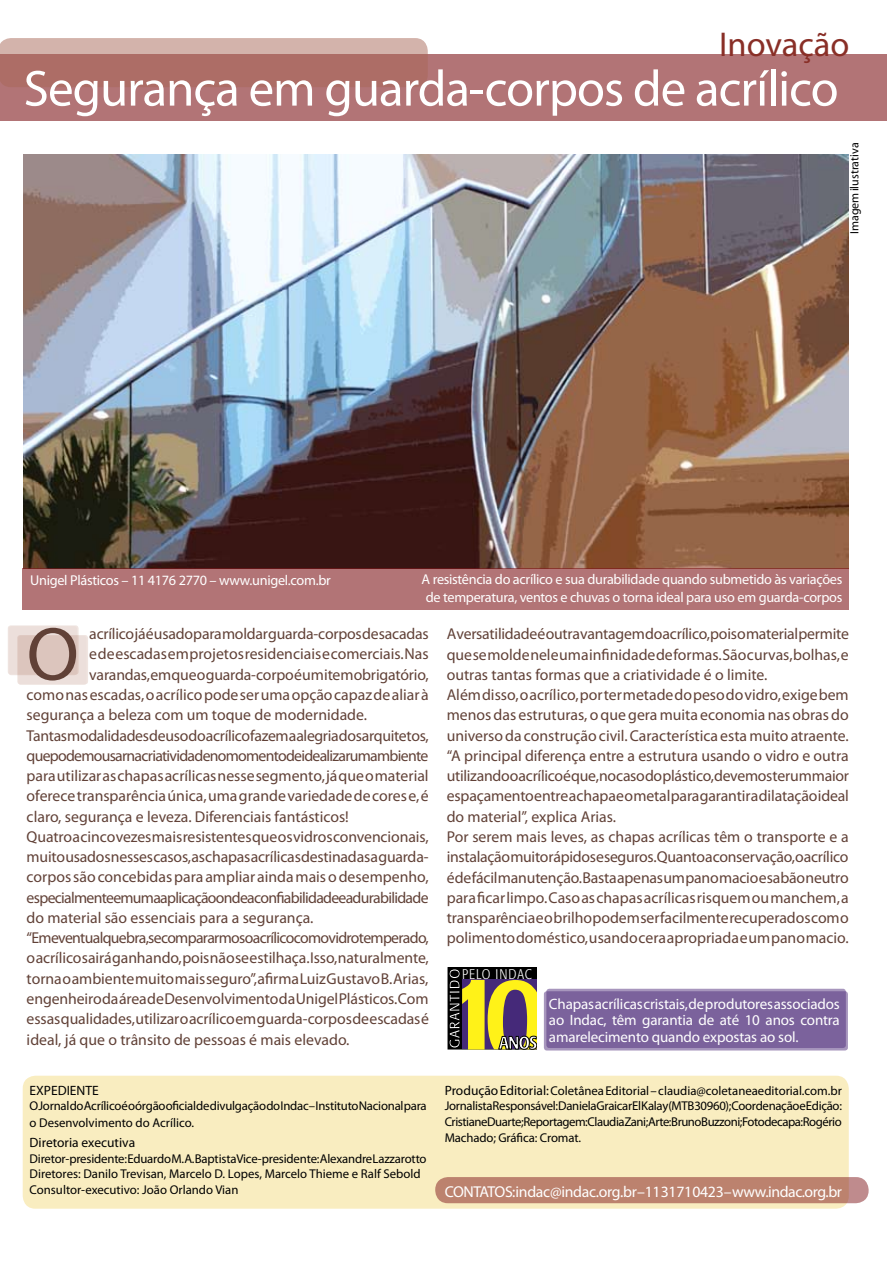
<style>
.page{position:relative;width:887px;height:1263px;background:#fff}
.page>*{position:absolute;margin:0;border:0;box-sizing:border-box;transform-origin:0 0}
.t1{font:75.9px "Myriad Pro";color:#614137}
.t2{font:51px "Myriad Pro";letter-spacing:-.02em;color:#fff}
.t3{font:34.5px "Myriad Pro";color:#892f27}
.t4{font:500 condensed 17.85px "Formata";color:#fff}
.t5{font:15.75px/20.2px "Myriad Pro";letter-spacing:-.005em;color:#614137}
.t6{font:15.75px "Myriad Pro";letter-spacing:-.045em;color:#614137}
.t7{font:15.75px "Myriad Pro";letter-spacing:-.02em;color:#fff}
.t8{font:15px/16.5px "Myriad Pro";letter-spacing:-.01em;color:#fff;text-align:justify}
.t9{font:14.25px/18px "Myriad Pro";letter-spacing:-.02em;color:#fff}
.t10{font:300 condensed 13.8px "Formata";letter-spacing:.08em;color:#fff}
.t11{font:13.5px "Myriad Pro";color:#000}
.t12{font:12.75px/15.6px "Myriad Pro";letter-spacing:-.015em;color:#000}
.t13{font:12px "Myriad Pro";color:#000}
.s1{font-size:13.5px}
</style>
<div class="page">
<img style="left:23px;top:154px;width:825px;height:414px">
<div style="left:0;top:54px;width:887px;height:66px;background:#b27476"></div>
<div style="left:23px;top:1075px;width:826px;height:133px;background:#f9edc0;border-radius:13px"></div>
<div style="left:435px;top:1176px;width:433px;height:26px;background:#bc826e;border-radius:13px"></div>
<svg style="left:0;top:38px;width:428px;height:49px"></svg>
<div style="left:8px;top:625px;width:71px;height:49px;background:#efe5e1;border-radius:3px"></div>
<div style="left:9px;top:626px;width:68px;height:49px;background:#ecdfdb;border-radius:3px"></div>
<svg style="left:17px;top:635px;width:71px;height:49px"></svg>
<svg style="left:18px;top:635px;width:69px;height:50px;fill:#dcc5bd"></svg>
<svg style="left:544px;top:991px;width:304px;height:59px"></svg>
<div style="left:546px;top:988px;width:300px;height:59px;background:#7b629c;border-radius:3px"></div>
<div style="left:23px;top:568px;width:826px;height:42px;background:#b27476"></div>
<div style="left:448px;top:967px;width:88px;height:81px;border:1px solid #000"></div>
<svg style="left:450px;top:969px;width:86px;height:79px"></svg>
<h3 class="t3" style="left:719px;top:23px;width:132px">Inovação</h3>
<h2 class="t2" style="left:24px;top:57px;width:816px">Segurança em guarda-corpos de acrílico</h2>
<p class="t13" style="left:847px;top:234px;width:93px;rotate:-90deg">Imagem ilustrativa</p>
<p class="t9" style="left:30px;top:570px;width:302px">Unigel Plásticos – 11 4176 2770 – www.unigel.com.br</p>
<p class="t9" style="left:422px;top:570px;width:422px">A resistência do acrílico e sua durabilidade quando submetido às variações de temperatura, ventos e chuvas o torna ideal para uso em guarda-corpos</p>
<h1 class="t1" style="left:27px;top:607px;width:54px">O</h1>
<p class="t5" style="left:89px;top:623px;width:341px">acrílico já é usado para moldar guarda-corpos de sacadas</p>
<p class="t5" style="left:89px;top:643px;width:341px">e de escadas em projetos residenciais e comerciais. Nas</p>
<p class="t5" style="left:89px;top:664px;width:341px">varandas, em que o guarda-corpo é um item obrigatório,</p>
<p class="t5" style="left:27px;top:684px;width:404px">como nas escadas, o acrílico pode ser uma opção capaz de aliar à</p>
<p class="t5" style="left:27px;top:704px;width:342px">segurança a beleza com um toque de modernidade.</p>
<p class="t5" style="left:27px;top:724px;width:403px">Tantas modalidades de uso do acrílico fazem a alegria dos arquitetos,</p>
<p class="t6" style="left:27px;top:745px;width:403px">que podem ousar na criatividade no momento de idealizar um ambiente</p>
<p class="t5" style="left:27px;top:765px;width:403px">para utilizar as chapas acrílicas nesse segmento, já que o material</p>
<p class="t5" style="left:27px;top:785px;width:404px">oferece transparência única, uma grande variedade de cores e, é</p>
<p class="t5" style="left:27px;top:805px;width:324px">claro, segurança e leveza. Diferenciais fantásticos!</p>
<p class="t5" style="left:27px;top:826px;width:403px">Quatro a cinco vezes mais resistentes que os vidros convencionais,</p>
<p class="t5" style="left:27px;top:846px;width:403px">muito usados nesses casos, as chapas acrílicas destinadas a guarda-</p>
<p class="t5" style="left:27px;top:866px;width:403px">corpos são concebidas para ampliar ainda mais o desempenho,</p>
<p class="t6" style="left:27px;top:887px;width:403px">especialmente em uma aplicação onde a confiabilidade e a durabilidade</p>
<p class="t5" style="left:27px;top:907px;width:288px">do material são essenciais para a segurança.</p>
<p class="t6" style="left:27px;top:928px;width:404px">“Em eventual quebra, se compararmos o acrílico com o vidro temperado,</p>
<p class="t5" style="left:27px;top:947px;width:404px">o acrílico sairá ganhando, pois não se estilhaça. Isso, naturalmente,</p>
<p class="t5" style="left:27px;top:967px;width:403px">torna o ambiente muito mais seguro”, afirma Luiz Gustavo B. Arias,</p>
<p class="t5" style="left:27px;top:988px;width:403px">engenheiro da área de Desenvolvimento da Unigel Plásticos. Com</p>
<p class="t5" style="left:27px;top:1008px;width:404px">essas qualidades, utilizar o acrílico em guarda-corpos de escadas é</p>
<p class="t5" style="left:27px;top:1028px;width:324px">ideal, já que o trânsito de pessoas é mais elevado.</p>
<p class="t11" style="left:30px;top:1081px;width:71px">EXPEDIENTE</p>
<p class="t12" style="left:30px;top:1097px;width:399px;line-height:16.2px">O Jornal do Acrílico é o órgão oficial de divulgação do Indac – Instituto Nacional para o Desenvolvimento do Acrílico.</p>
<p class="t11" style="left:30px;top:1134px;width:107px">Diretoria executiva</p>
<p class="t12" style="left:30px;top:1149px;width:399px">Diretor-presidente: Eduardo M. A. Baptista Vice-presidente: Alexandre Lazzarotto<br>Diretores: Danilo Trevisan, Marcelo D. Lopes, Marcelo Thieme e Ralf Sebold<br>Consultor-executivo: João Orlando Vian</p>
<p class="t5" style="left:447px;top:623px;width:404px">A versatilidade é outra vantagem do acrílico, pois o material permite que se molde nele uma infinidade de formas. São curvas, bolhas, e outras tantas formas que a criatividade é o limite.<br>Além disso, o acrílico, por ter metade do peso do vidro, exige bem menos das estruturas, o que gera muita economia nas obras do universo da construção civil. Característica esta muito atraente. “A principal diferença entre a estrutura usando o vidro e outra utilizando o acrílico é que, no caso do plástico, devemos ter um maior espaçamento entre a chapa e o metal para garantir a dilatação ideal do material”, explica Arias.<br>Por serem mais leves, as chapas acrílicas têm o transporte e a instalação muito rápidos e seguros. Quanto a conservação, o acrílico é de fácil manutenção. Basta apenas um pano macio e sabão neutro para ficar limpo. Caso as chapas acrílicas risquem ou manchem, a transparência e o brilho podem ser facilmente recuperados com o polimento doméstico, usando cera apropriada e um pano macio.</p>
<p class="t10" style="left:462px;top:965px;width:71px">PELO INDAC</p>
<p class="t4" style="left:499px;top:1031px;width:40px">ANOS</p>
<p class="t8" style="left:549px;top:995px;width:292px">Chapas acrílicas cristais, de produtores associados ao Indac, têm garantia de até 10 anos contra amarelecimento quando expostas ao sol.</p>
<p class="t12" style="left:445px;top:1082px;width:399px;text-align:justify"><span class="s1">Produção Editorial:</span> Coletânea Editorial – claudia@coletaneaeditorial.com.br Jornalista Responsável: Daniela Graicar El Kalay (MTB 30960); Coordenação e Edição:<br>Cristiane Duarte; Reportagem: Claudia Zani; Arte: Bruno Buzzoni; Foto de capa: Rogério Machado; Gráfica: Cromat.</p>
<p class="t7" style="left:445px;top:1181px;width:399px">CONTATOS: indac@indac.org.br – 11 3171 0423 – www.indac.org.br</p>
</div>
